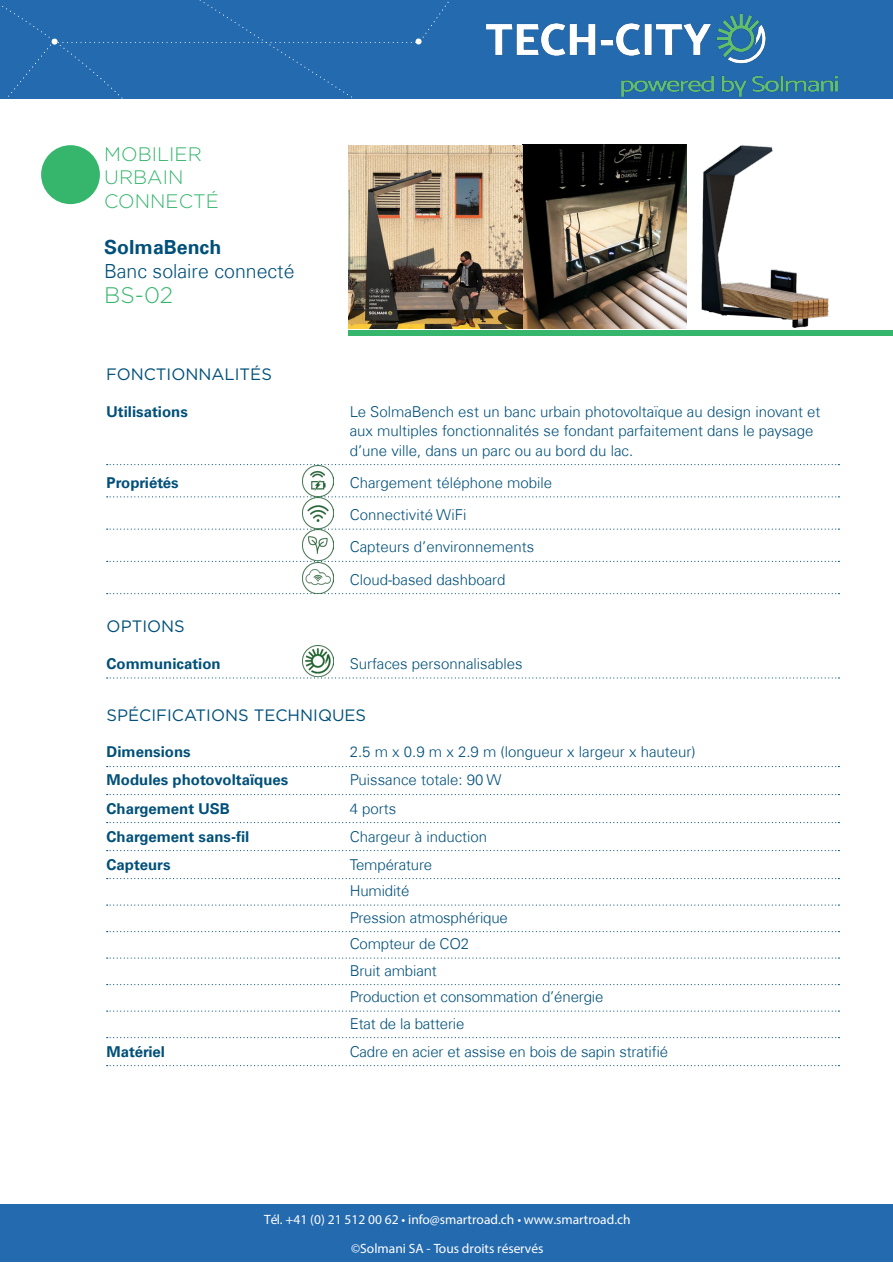
<style>
.page{position:relative;width:893px;height:1263px;background:#fff}
.page>*{position:absolute;margin:0;border:0;box-sizing:border-box;transform-origin:0 0}
.t1{font:300 22.5px "Gotham";color:#36b66d}
.t2{font:300 19.5px/23.4px "Gotham";color:#36b66d}
.t3{font:300 19.5px "Univers Com 45";color:#01507a}
.t4{font:700 19.5px "Univers Com 65";color:#01507a}
.t5{font:16.5px "Gotham";color:#01507a}
.t6{font:300 15px/19.5px "Univers Com 45";color:#01507a}
.t7{font:700 15px "Univers Com 65";color:#01507a}
.t8{font:13.5px/28.5px "Myriad Pro";color:#fff;text-align:center}
</style>
<div class="page">
<svg style="left:107px;top:464px;width:732px;height:1px"></svg>
<svg style="left:107px;top:496px;width:732px;height:1px"></svg>
<svg style="left:107px;top:529px;width:732px;height:1px"></svg>
<svg style="left:107px;top:561px;width:732px;height:1px"></svg>
<svg style="left:107px;top:593px;width:732px;height:1px"></svg>
<svg style="left:107px;top:677px;width:732px;height:1px"></svg>
<svg style="left:107px;top:766px;width:732px;height:1px"></svg>
<svg style="left:107px;top:794px;width:732px;height:1px"></svg>
<svg style="left:107px;top:822px;width:732px;height:1px"></svg>
<svg style="left:107px;top:850px;width:732px;height:1px"></svg>
<svg style="left:107px;top:878px;width:732px;height:1px"></svg>
<svg style="left:107px;top:904px;width:732px;height:2px"></svg>
<svg style="left:107px;top:931px;width:732px;height:1px"></svg>
<svg style="left:107px;top:957px;width:732px;height:2px"></svg>
<svg style="left:107px;top:984px;width:732px;height:1px"></svg>
<svg style="left:107px;top:1010px;width:732px;height:2px"></svg>
<svg style="left:107px;top:1037px;width:732px;height:1px"></svg>
<svg style="left:107px;top:1065px;width:732px;height:1px"></svg>
<div style="left:1px;top:1204px;width:892px;height:58px;background:#246aaf"></div>
<div style="left:1px;top:0;width:362px;height:99px;background:#246aaf"></div>
<img style="left:363px;top:0;width:530px;height:99px">
<div style="left:41px;top:145px;width:59px;height:59px;background:#36b66d;border-radius:50%"></div>
<div style="left:349px;top:330px;width:544px;height:6px;background:#36b66d"></div>
<img style="left:303px;top:530px;width:31px;height:63px">
<img style="left:303px;top:465px;width:31px;height:63px">
<img style="left:303px;top:645px;width:31px;height:31px">
<img style="left:701px;top:145px;width:128px;height:184px">
<img style="left:349px;top:144px;width:337px;height:185px">
<p class="t2" style="left:104px;top:142px;width:116px">MOBILIER<br>URBAIN<br>CONNECTÉ</p>
<p class="t4" style="left:104px;top:236px;width:119px">SolmaBench</p>
<p class="t3" style="left:104px;top:259px;width:192px">Banc solaire connecté</p>
<p class="t1" style="left:104px;top:281px;width:70px">BS-02</p>
<p class="t5" style="left:106px;top:364px;width:167px">FONCTIONNALITÉS</p>
<p class="t7" style="left:107px;top:402px;width:83px">Utilisations</p>
<p class="t6" style="left:350px;top:401px;width:472px">Le SolmaBench est un banc urbain photovoltaïque au design inovant et aux multiples fonctionnalités se fondant parfaitement dans le paysage d’une ville, dans un parc ou au bord du lac.</p>
<p class="t7" style="left:107px;top:474px;width:74px">Propriétés</p>
<p class="t6" style="left:350px;top:473px;width:204px">Chargement téléphone mobile</p>
<p class="t6" style="left:350px;top:505px;width:118px">Connectivité WiFi</p>
<p class="t6" style="left:350px;top:537px;width:186px">Capteurs d’environnements</p>
<p class="t6" style="left:350px;top:569px;width:157px">Cloud-based dashboard</p>
<p class="t5" style="left:107px;top:616px;width:80px">OPTIONS</p>
<p class="t7" style="left:107px;top:655px;width:116px">Communication</p>
<p class="t6" style="left:350px;top:654px;width:175px">Surfaces personnalisables</p>
<p class="t5" style="left:107px;top:704px;width:261px">SPÉCIFICATIONS TECHNIQUES</p>
<p class="t7" style="left:107px;top:743px;width:86px">Dimensions</p>
<p class="t6" style="left:350px;top:742px;width:347px">2.5 m x 0.9 m x 2.9 m (longueur x largeur x hauteur)</p>
<p class="t7" style="left:107px;top:771px;width:183px">Modules photovoltaïques</p>
<p class="t6" style="left:350px;top:770px;width:153px">Puissance totale: 90 W</p>
<p class="t7" style="left:107px;top:799px;width:125px">Chargement USB</p>
<p class="t6" style="left:350px;top:798px;width:48px">4 ports</p>
<p class="t7" style="left:107px;top:827px;width:144px">Chargement sans-fil</p>
<p class="t6" style="left:350px;top:826px;width:139px">Chargeur à induction</p>
<p class="t7" style="left:107px;top:855px;width:65px">Capteurs</p>
<p class="t6" style="left:350px;top:854px;width:84px">Température</p>
<p class="t6" style="left:350px;top:881px;width:61px">Humidité</p>
<p class="t6" style="left:350px;top:907px;width:160px">Pression atmosphérique</p>
<p class="t6" style="left:350px;top:934px;width:121px">Compteur de CO2</p>
<p class="t6" style="left:350px;top:960px;width:89px">Bruit ambiant</p>
<p class="t6" style="left:350px;top:987px;width:255px">Production et consommation d’énergie</p>
<p class="t6" style="left:350px;top:1013px;width:116px">Etat de la batterie</p>
<p class="t7" style="left:107px;top:1042px;width:60px">Matériel</p>
<p class="t6" style="left:350px;top:1041px;width:320px">Cadre en acier et assise en bois de sapin stratifié</p>
<p class="t8" style="left:264px;top:1205px;width:368px">Tél. +41 (0) 21 512 00 62 • info@smartroad.ch • www.smartroad.ch ©Solmani SA - Tous droits réservés</p>
</div>
